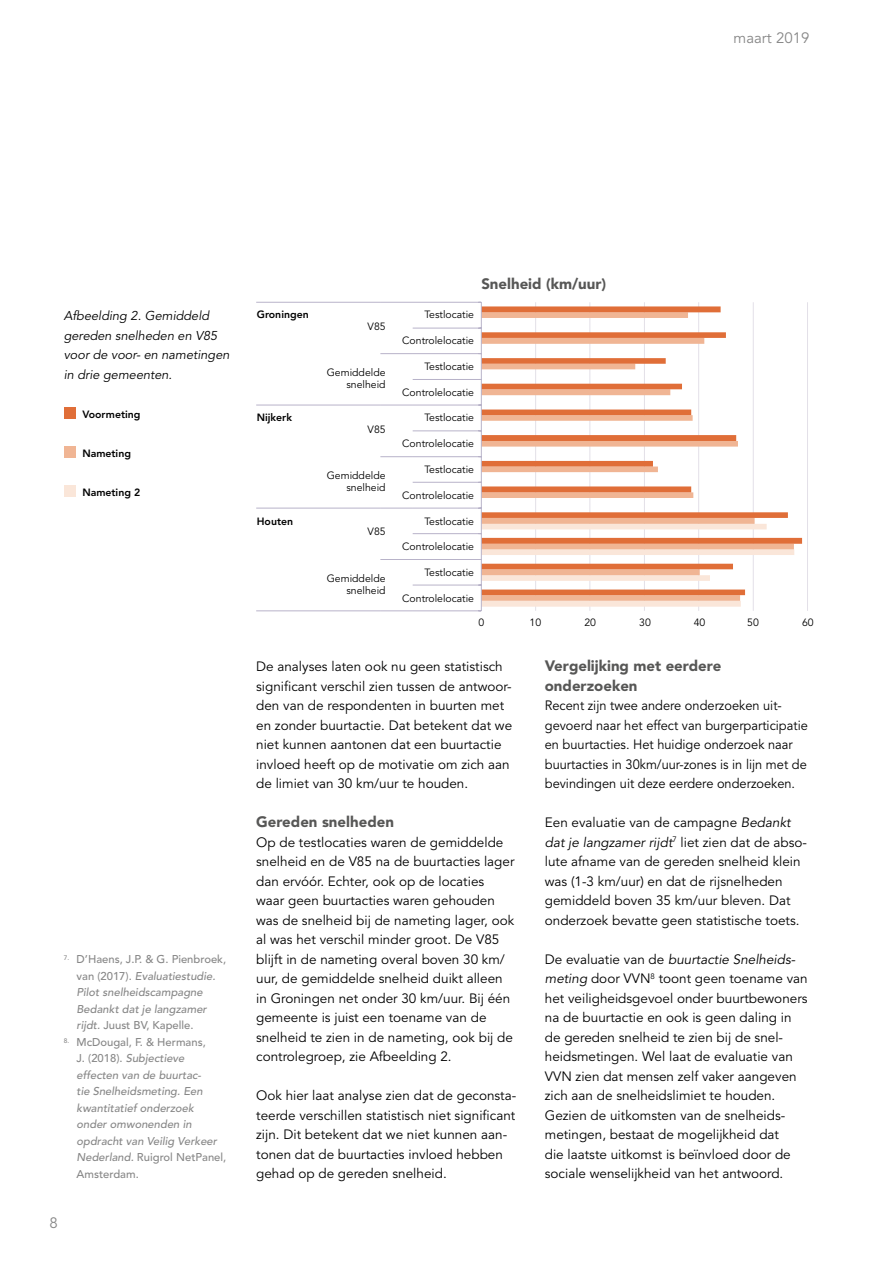
<style>
.page{position:relative;width:893px;height:1263px;background:#fff}
.page>*{position:absolute;margin:0;border:0;box-sizing:border-box;transform-origin:0 0}
.t1{font:900 15px/19.5px "Avenir LT Std";color:#575756}
.t2{font:15px "Avenir LT Std";color:#878787}
.t3{font:13.5px/19.5px "Avenir LT Std";color:#000}
.t4{font:13.5px/19.5px "Avenir LT Std";color:#000;scale:.95 1}
.t5{font:italic 12.75px/19.5px "Avenir LT Std";color:#000}
.t6{font:italic 500 11.25px/16.5px "Avenir LT Std";color:#878787}
.t7{font:10.5px/12px "Avenir LT Std";color:#000;text-align:right}
.t8{font:800 10.5px "Avenir LT Std";color:#000}
.s1{font-style:normal}
.s2{font-style:italic}
</style>
<div class="page">
<div style="left:64px;top:407px;width:11px;height:12px;background:#e06e38"></div>
<div style="left:64px;top:446px;width:11px;height:12px;background:#f0b594"></div>
<div style="left:64px;top:485px;width:11px;height:12px;background:#fae6d9"></div>
<hr style="left:807px;top:302px;width:1px;height:309px;background:#e3e0e8">
<hr style="left:753px;top:302px;width:1px;height:309px;background:#e3e0e8">
<hr style="left:698px;top:302px;width:1px;height:309px;background:#e3e0e8">
<hr style="left:644px;top:302px;width:1px;height:309px;background:#e3e0e8">
<hr style="left:589px;top:302px;width:1px;height:309px;background:#e3e0e8">
<hr style="left:535px;top:302px;width:1px;height:309px;background:#e3e0e8">
<svg style="left:482px;top:306px;width:320px;height:249px"></svg>
<hr style="left:481px;top:302px;width:1px;height:309px;background:#b8b3c9">
<hr style="left:413px;top:302px;width:68px;height:1px;background:#b8b3c9">
<hr style="left:413px;top:328px;width:68px;height:1px;background:#b8b3c9">
<hr style="left:413px;top:353px;width:68px;height:1px;background:#b8b3c9">
<hr style="left:413px;top:379px;width:68px;height:1px;background:#b8b3c9">
<hr style="left:413px;top:405px;width:68px;height:1px;background:#b8b3c9">
<hr style="left:413px;top:430px;width:68px;height:1px;background:#b8b3c9">
<hr style="left:413px;top:456px;width:68px;height:1px;background:#b8b3c9">
<hr style="left:413px;top:482px;width:68px;height:1px;background:#b8b3c9">
<hr style="left:413px;top:508px;width:68px;height:1px;background:#b8b3c9">
<hr style="left:413px;top:533px;width:68px;height:1px;background:#b8b3c9">
<hr style="left:413px;top:559px;width:68px;height:1px;background:#b8b3c9">
<hr style="left:413px;top:585px;width:68px;height:1px;background:#b8b3c9">
<hr style="left:413px;top:610px;width:68px;height:1px;background:#b8b3c9">
<svg style="left:478px;top:524px;width:316px;height:87px"></svg>
<hr style="left:380px;top:302px;width:33px;height:1px;background:#b8b3c9">
<hr style="left:380px;top:353px;width:33px;height:1px;background:#b8b3c9">
<hr style="left:380px;top:405px;width:33px;height:1px;background:#b8b3c9">
<hr style="left:380px;top:456px;width:33px;height:1px;background:#b8b3c9">
<hr style="left:380px;top:508px;width:33px;height:1px;background:#b8b3c9">
<hr style="left:380px;top:559px;width:33px;height:1px;background:#b8b3c9">
<hr style="left:380px;top:610px;width:33px;height:1px;background:#b8b3c9">
<hr style="left:256px;top:302px;width:124px;height:1px;background:#b8b3c9">
<hr style="left:256px;top:405px;width:124px;height:1px;background:#b8b3c9">
<hr style="left:256px;top:508px;width:124px;height:1px;background:#b8b3c9">
<hr style="left:256px;top:610px;width:124px;height:1px;background:#b8b3c9">
<p class="t2" style="left:734px;top:29px;width:77px">maart 2019</p>
<p class="t5" style="left:64px;top:306px;width:167px">Afbeelding 2. Gemiddeld gereden snelheden en V85 voor de voor- en nametingen in drie gemeenten.</p>
<p class="t8" style="left:82px;top:408px;width:60px">Voormeting</p>
<p class="t8" style="left:82px;top:447px;width:50px">Nameting</p>
<p class="t8" style="left:82px;top:486px;width:59px">Nameting 2</p>
<p class="t6" style="left:77px;top:951px;width:151px;text-indent:-13px"><sup>7.</sup> <span class="s1">D’Haens, J.P. &amp; G. Pienbroek, van (2017).</span> Evaluatiestudie.<br>Pilot snelheidscampagne<br>Bedankt dat je langzamer rijdt. <span class="s1">Juust BV, Kapelle.</span></p>
<p class="t6" style="left:77px;top:1034px;width:151px;text-indent:-13px"><sup>8.</sup> <span class="s1">McDougal, F. &amp; Hermans,<br>J. (2018).</span> Subjectieve effecten van de buurtac-<br>tie Snelheidsmeting. Een kwantitatief onderzoek onder omwonenden in opdracht van Veilig Verkeer<br>Nederland. <span class="s1">Ruigrol NetPanel,<br>Amsterdam.</span></p>
<p class="t2" style="left:49px;top:1215px;width:10px">8</p>
<p class="t8" style="left:257px;top:308px;width:53px">Groningen</p>
<p class="t8" style="left:257px;top:412px;width:37px">Nijkerk</p>
<p class="t8" style="left:257px;top:515px;width:38px">Houten</p>
<p class="t7" style="left:368px;top:320px;width:20px">V85</p>
<p class="t7" style="left:327px;top:367px;width:60px">Gemiddelde snelheid</p>
<p class="t7" style="left:368px;top:423px;width:20px">V85</p>
<p class="t7" style="left:327px;top:470px;width:60px">Gemiddelde snelheid</p>
<p class="t7" style="left:368px;top:526px;width:20px">V85</p>
<p class="t7" style="left:327px;top:572px;width:60px">Gemiddelde snelheid</p>
<p class="t7" style="left:424px;top:309px;width:51px">Testlocatie</p>
<p class="t7" style="left:402px;top:335px;width:73px">Controlelocatie</p>
<p class="t7" style="left:424px;top:360px;width:51px">Testlocatie</p>
<p class="t7" style="left:402px;top:386px;width:73px">Controlelocatie</p>
<p class="t7" style="left:424px;top:412px;width:51px">Testlocatie</p>
<p class="t7" style="left:402px;top:438px;width:73px">Controlelocatie</p>
<p class="t7" style="left:424px;top:464px;width:51px">Testlocatie</p>
<p class="t7" style="left:402px;top:489px;width:73px">Controlelocatie</p>
<p class="t7" style="left:424px;top:515px;width:51px">Testlocatie</p>
<p class="t7" style="left:402px;top:541px;width:73px">Controlelocatie</p>
<p class="t7" style="left:424px;top:567px;width:51px">Testlocatie</p>
<p class="t7" style="left:402px;top:593px;width:73px">Controlelocatie</p>
<p class="t1" style="left:481px;top:274px;width:126px">Snelheid (km/uur)</p>
<p class="t7" style="left:478px;top:616px;width:7px">0</p>
<p class="t7" style="left:529px;top:616px;width:13px">10</p>
<p class="t7" style="left:584px;top:616px;width:13px">20</p>
<p class="t7" style="left:639px;top:616px;width:13px">30</p>
<p class="t7" style="left:694px;top:616px;width:13px">40</p>
<p class="t7" style="left:747px;top:616px;width:13px">50</p>
<p class="t7" style="left:802px;top:616px;width:13px">60</p>
<p class="t3" style="left:256px;top:657px;width:257px">De analyses laten ook nu geen statistisch significant verschil zien tussen de antwoor&shy;den van de respondenten in buurten met en zonder buurtactie. Dat betekent dat we niet kunnen aantonen dat een buurtactie invloed heeft op de motivatie om zich aan de limiet van 30 km/uur te houden.</p>
<p class="t1" style="left:256px;top:812px;width:139px">Gereden snelheden</p>
<p class="t3" style="left:256px;top:832px;width:260px">Op de testlocaties waren de gemiddelde snelheid en de V85 na de buurtacties lager dan ervóór. Echter, ook op de locaties waar geen buurtacties waren gehouden was de snelheid bij de nameting lager, ook al was het verschil minder groot. De V85 blijft in de nameting overal boven 30 km/ uur, de gemiddelde snelheid duikt alleen in Groningen net onder 30 km/uur. Bij één gemeente is juist een toename van de snelheid te zien in de nameting, ook bij de controlegroep, zie Afbeelding 2.</p>
<p class="t3" style="left:256px;top:1086px;width:262px">Ook hier laat analyse zien dat de geconsta&shy;teerde verschillen statistisch niet significant zijn. Dit betekent dat we niet kunnen aan&shy;tonen dat de buurtacties invloed hebben gehad op de gereden snelheid.</p>
<p class="t1" style="left:545px;top:656px;width:178px">Vergelijking met eerdere onderzoeken</p>
<p class="t4" style="left:545px;top:696px;width:278px">Recent zijn twee andere onderzoeken uit&shy;gevoerd naar het effect van burgerparticipatie en buurtacties. Het huidige onderzoek naar buurtacties in 30km/uur-zones is in lijn met de bevindingen uit deze eerdere onderzoeken.</p>
<p class="t3" style="left:545px;top:813px;width:264px">Een evaluatie van de campagne <span class="s2">Bedankt dat je langzamer rijdt</span><sup>7</sup> liet zien dat de abso&shy;lute afname van de gereden snelheid klein was (1-3 km/uur) en dat de rijsnelheden gemiddeld boven 35 km/uur bleven. Dat onderzoek bevatte geen statistische toets.</p>
<p class="t3" style="left:545px;top:949px;width:264px">De evaluatie van de <span class="s2">buurtactie Snelheids&shy;meting</span> door VVN<sup>8</sup> toont geen toename van het veiligheidsgevoel onder buurtbewoners na de buurtactie en ook is geen daling in de gereden snelheid te zien bij de snel&shy;heidsmetingen. Wel laat de evaluatie van VVN zien dat mensen zelf vaker aangeven zich aan de snelheidslimiet te houden.<br>Gezien de uitkomsten van de snelheids&shy;metingen, bestaat de mogelijkheid dat<br>die laatste uitkomst is beïnvloed door de sociale wenselijkheid van het antwoord.</p>
</div>
